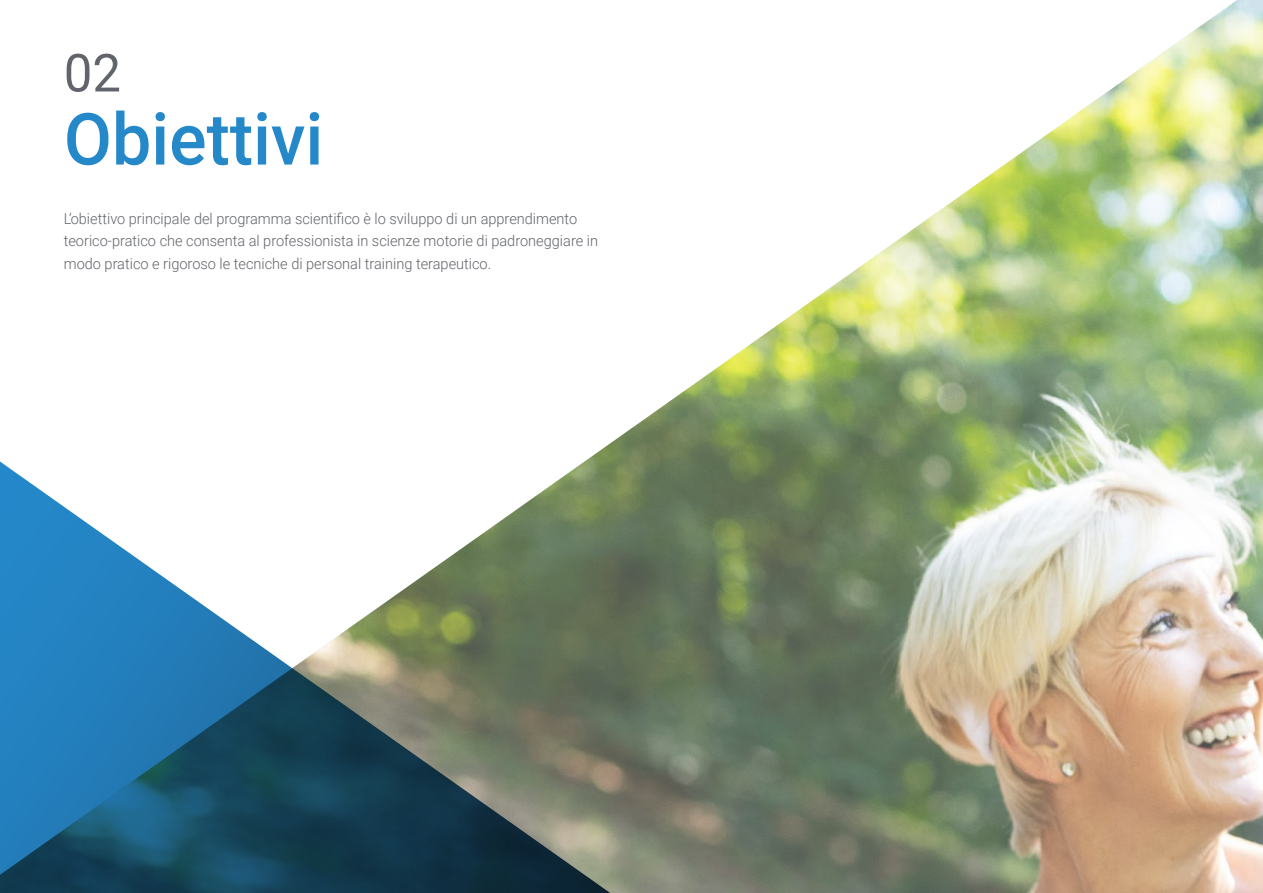
<style>
.page{position:relative;width:1263px;height:893px;background:#fff}
.page>*{position:absolute;margin:0;border:0;box-sizing:border-box;transform-origin:0 0}
.t1{font:500 72px "Roboto";color:#2488c9}
.t2{font:52.5px "Roboto";color:#61646a}
.t3{font:300 15px/22.5px "Roboto";color:#61646a}
</style>
<div class="page">
<img style="left:606px;top:0;width:657px;height:893px">
<svg style="left:0;top:446px;width:640px;height:447px"></svg>
<h2 class="t2" style="left:64px;top:36px;width:59px">02</h2>
<h1 class="t1" style="left:64px;top:89px;width:261px">Obiettivi</h1>
<p class="t3" style="left:64px;top:207px;width:536px">L’obiettivo principale del programma scientifico è lo sviluppo di un apprendimento teorico-pratico che consenta al professionista in scienze motorie di padroneggiare in modo pratico e rigoroso le tecniche di personal training terapeutico.</p>
</div>
